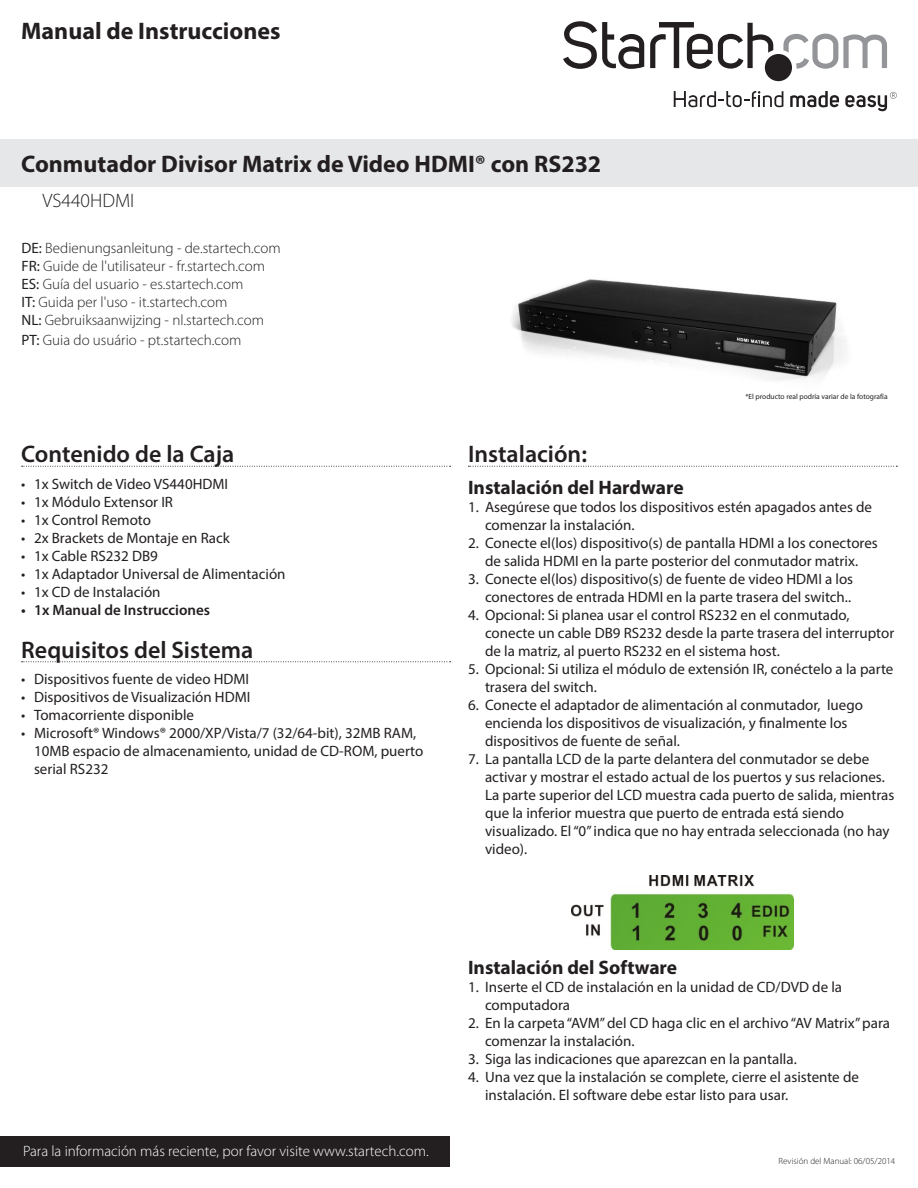
<style>
.page{position:relative;width:918px;height:1188px;background:#fff}
.page>*{position:absolute;margin:0;border:0;box-sizing:border-box;transform-origin:0 0}
.Title_Description{font:700 24px "Myriad Pro";color:#231f20}
.t1{font:600 24px "Myriad Pro";color:#231f20}
.t2{font:700 19.5px "Myriad Pro";color:#231f20}
.Title_SKU{font:300 19.5px "Myriad Pro";color:#231f20}
.t3{font:15px/18px "Myriad Pro";color:#231f20}
.t4{font:300 15px/18px "Myriad Pro";color:#231f20}
.t5{font:300 15px "Myriad Pro";color:#fff}
.t6{font:600 15px "Myriad Pro";color:#231f20}
.Text{font:300 9px "Myriad Pro";color:#231f20}
.Text-2{font:7.5px "Myriad Pro";color:#231f20}
.s1{font-weight:400}
</style>
<div class="page">
<svg style="left:783px;top:34px;width:104px;height:35px"></svg>
<svg style="left:845px;top:92px;width:52px;height:19px"></svg>
<svg style="left:790px;top:91px;width:49px;height:17px"></svg>
<svg style="left:674px;top:91px;width:109px;height:16px"></svg>
<svg style="left:563px;top:21px;width:81px;height:48px"></svg>
<svg style="left:650px;top:22px;width:123px;height:47px"></svg>
<div style="left:765px;top:54px;width:27px;height:27px;background:#231f20;border-radius:50%"></div>
<div style="left:0;top:140px;width:918px;height:47px;background:#e6e7e9"></div>
<div style="left:0;top:1136px;width:450px;height:30px;background:#231f20"></div>
<svg style="left:22px;top:466px;width:429px;height:1px"></svg>
<svg style="left:22px;top:661px;width:429px;height:1px"></svg>
<img style="left:512px;top:279px;width:334px;height:101px">
<img style="left:571px;top:876px;width:222px;height:73px">
<svg style="left:468px;top:466px;width:429px;height:1px"></svg>
<h1 class="Title_Description" style="left:21px;top:16px;width:261px">Manual de Instrucciones</h1>
<p class="Title_Description" style="left:21px;top:148px;width:582px">Conmutador Divisor Matrix de Video HDMI® con RS232</p>
<p class="Title_SKU" style="left:43px;top:189px;width:93px">VS440HDMI</p>
<p class="t4" style="left:22px;top:239px;width:261px"><span class="s1">DE:</span> Bedienungsanleitung - de.startech.com <span class="s1">FR:</span> Guide de l'utilisateur - fr.startech.com <span class="s1">ES:</span> Guía del usuario - es.startech.com<br><span class="s1">IT:</span> Guida per l'uso - it.startech.com<br><span class="s1">NL:</span> Gebruiksaanwijzing - nl.startech.com</p>
<p class="t4" style="left:22px;top:331px;width:221px"><span class="s1">PT:</span> Guia do usuário - pt.startech.com</p>
<h1 class="t1" style="left:21px;top:439px;width:215px">Contenido de la Caja</h1>
<p class="t3" style="left:21px;top:475px;width:208px">• 1x Switch de Video VS440HDMI</p>
<p class="t3" style="left:21px;top:493px;width:153px">• 1x Módulo Extensor IR</p>
<p class="t3" style="left:21px;top:511px;width:131px">• 1x Control Remoto</p>
<p class="t3" style="left:21px;top:529px;width:210px">• 2x Brackets de Montaje en Rack</p>
<p class="t3" style="left:21px;top:547px;width:138px">• 1x Cable RS232 DB9</p>
<p class="t3" style="left:21px;top:565px;width:266px">• 1x Adaptador Universal de Alimentación</p>
<p class="t3" style="left:21px;top:583px;width:141px">• 1x CD de Instalación</p>
<p class="t6" style="left:21px;top:600px;width:190px">• 1x Manual de Instrucciones</p>
<h1 class="t1" style="left:21px;top:635px;width:234px">Requisitos del Sistema</h1>
<p class="t3" style="left:21px;top:670px;width:229px">• Dispositivos fuente de video HDMI</p>
<p class="t3" style="left:21px;top:688px;width:231px">• Dispositivos de Visualización HDMI</p>
<p class="t3" style="left:21px;top:706px;width:174px">• Tomacorriente disponible</p>
<p class="t3" style="left:34px;top:724px;width:391px;text-indent:-13px">• Microsoft® Windows® 2000/XP/Vista/7 (32/64-bit), 32MB RAM,<br>10MB espacio de almacenamiento, unidad de CD-ROM, puerto serial RS232</p>
<p class="Text-2" style="left:745px;top:392px;width:144px">*El producto real podría variar de la fotografía</p>
<h1 class="t1" style="left:468px;top:439px;width:121px">Instalación:</h1>
<h2 class="t2" style="left:468px;top:475px;width:217px">Instalación del Hardware</h2>
<p class="t3" style="left:485px;top:498px;width:389px;text-indent:-17px">1. Asegúrese que todos los dispositivos estén apagados antes de comenzar la instalación.</p>
<p class="t3" style="left:468px;top:534px;width:411px;text-align:center">2. Conecte el(los) dispositivo(s) de pantalla HDMI a los conectores de salida HDMI en la parte posterior del conmutador matrix.</p>
<p class="t3" style="left:468px;top:570px;width:387px;text-align:right">3. Conecte el(los) dispositivo(s) de fuente de video HDMI a los conectores de entrada HDMI en la parte trasera del switch..</p>
<p class="t3" style="left:485px;top:606px;width:411px;text-indent:-17px">4. Opcional: Si planea usar el control RS232 en el conmutado, conecte un cable DB9 RS232 desde la parte trasera del interruptor de la matriz, al puerto RS232 en el sistema host.</p>
<p class="t3" style="left:485px;top:660px;width:410px;text-indent:-17px">5. Opcional: Si utiliza el módulo de extensión IR, conéctelo a la parte trasera del switch.</p>
<p class="t3" style="left:485px;top:696px;width:379px;text-indent:-17px">6. Conecte el adaptador de alimentación al conmutador, luego encienda los dispositivos de visualización, y finalmente los dispositivos de fuente de señal.</p>
<p class="t3" style="left:485px;top:750px;width:411px;text-indent:-17px">7. La pantalla LCD de la parte delantera del conmutador se debe activar y mostrar el estado actual de los puertos y sus relaciones.<br>La parte superior del LCD muestra cada puerto de salida, mientras que la inferior muestra que puerto de entrada está siendo visualizado. El “0” indica que no hay entrada seleccionada (no hay video).</p>
<p class="t5" style="left:23px;top:1142px;width:407px">Para la información más reciente, por favor visite www.startech.com.</p>
<h2 class="t2" style="left:468px;top:955px;width:211px">Instalación del Software</h2>
<p class="t3" style="left:485px;top:978px;width:359px;text-indent:-17px">1. Inserte el CD de instalación en la unidad de CD/DVD de la computadora</p>
<p class="t3" style="left:485px;top:1014px;width:407px;text-indent:-17px">2. En la carpeta “AVM” del CD haga clic en el archivo “AV Matrix” para comenzar la instalación.</p>
<p class="t3" style="left:468px;top:1050px;width:330px">3. Siga las indicaciones que aparezcan en la pantalla.</p>
<p class="t3" style="left:485px;top:1068px;width:375px;text-indent:-17px">4. Una vez que la instalación se complete, cierre el asistente de instalación. El software debe estar listo para usar.</p>
<p class="Text" style="left:779px;top:1156px;width:118px">Revisión del Manual: 06/05/2014</p>
</div>
